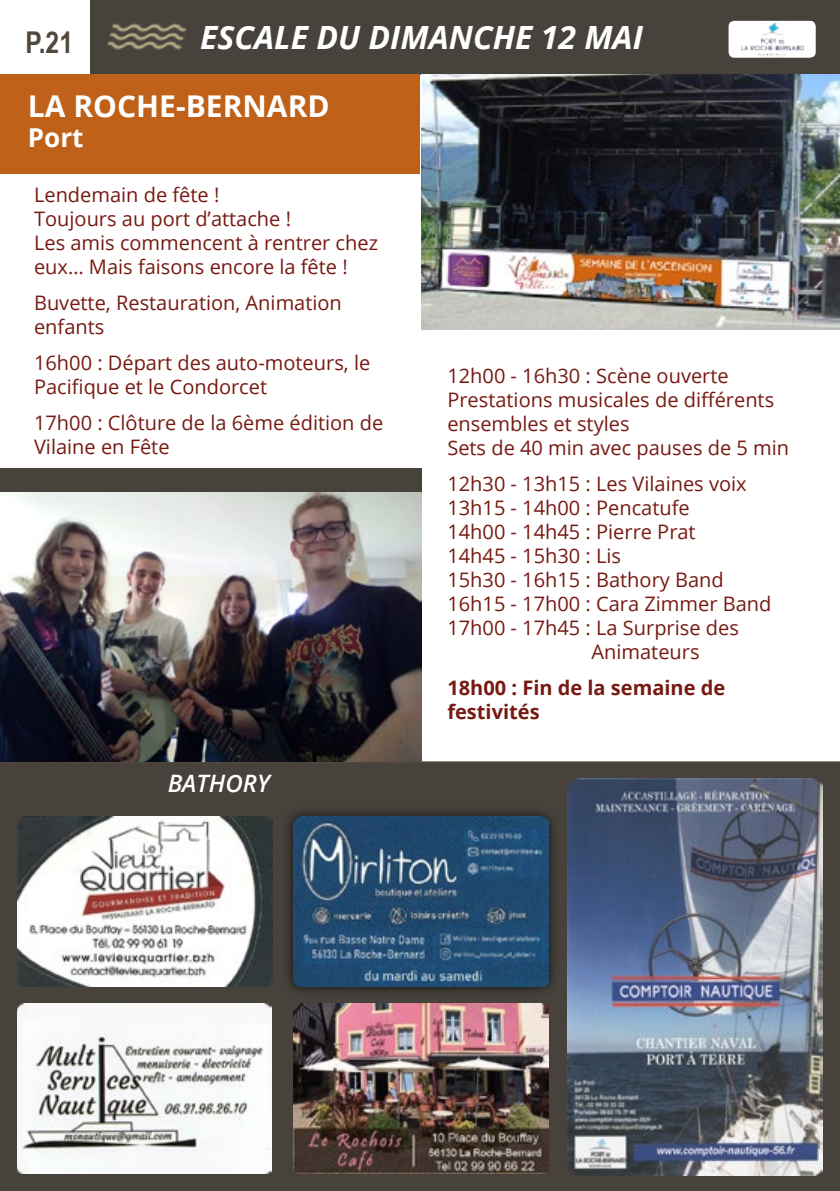
<style>
.page{position:relative;width:840px;height:1191px;background:#fff}
.page>*{position:absolute;margin:0;border:0;box-sizing:border-box;transform-origin:0 0}
.t1{font:italic 700 32px "Open Sans";color:#fff}
.t2{font:700 30px "Open Sans";color:#fff}
.t3{font:700 30px "Arial Narrow";color:#50473d}
.t4{font:700 26px "Open Sans";color:#fff}
.t5{font:italic 600 24px "Open Sans";color:#fff}
.t6{font:20px/24px "Open Sans";color:#761a12}
.t7{font:700 20px/24px "Open Sans";color:#761a12}
</style>
<div class="page">
<div style="left:0;top:761px;width:839px;height:430px;background:#47423c"></div>
<div style="left:90px;top:0;width:749px;height:74px;background:#47423c"></div>
<img style="left:107px;top:23px;width:80px;height:27px">
<div style="left:0;top:75px;width:419px;height:99px;background:#bf6118"></div>
<img style="left:293px;top:1003px;width:255px;height:171px">
<img style="left:17px;top:1003px;width:254px;height:170px">
<img style="left:421px;top:74px;width:418px;height:255px">
<img style="left:17px;top:816px;width:255px;height:170px">
<div style="left:282px;top:806px;width:277px;height:192px;background:#000;opacity:.75"></div>
<img style="left:293px;top:816px;width:255px;height:170px">
<img style="left:567px;top:778px;width:255px;height:397px">
<img style="left:728px;top:21px;width:87px;height:37px">
<img style="left:0;top:491px;width:421px;height:270px">
<div style="left:0;top:468px;width:421px;height:23px;background:#47423c"></div>
<h2 class="t3" style="left:26px;top:20px;width:49px">P.21</h2>
<h1 class="t1" style="left:200px;top:15px;width:444px">ESCALE DU DIMANCHE 12 MAI</h1>
<h2 class="t2" style="left:28px;top:85px;width:303px">LA ROCHE-BERNARD</h2>
<h3 class="t4" style="left:28px;top:119px;width:57px">Port</h3>
<p class="t6" style="left:34px;top:182px;width:345px">Lendemain de fête !<br>Toujours au port d’attache !<br>Les amis commencent à rentrer chez eux… Mais faisons encore la fête !</p>
<p class="t6" style="left:34px;top:290px;width:309px">Buvette, Restauration, Animation enfants</p>
<p class="t6" style="left:34px;top:350px;width:337px">16h00 : Départ des auto-moteurs, le<br>Pacifique et le Condorcet</p>
<p class="t6" style="left:34px;top:410px;width:350px">17h00 : Clôture de la 6ème édition de<br>Vilaine en Fête</p>
<p class="t5" style="left:168px;top:767px;width:103px">BATHORY</p>
<p class="t6" style="left:447px;top:363px;width:343px">12h00 - 16h30 : Scène ouverte<br>Prestations musicales de différents ensembles et styles<br>Sets de 40 min avec pauses de 5 min</p>
<p class="t6" style="left:447px;top:471px;width:301px">12h30 - 13h15 : Les Vilaines voix</p>
<p class="t6" style="left:447px;top:495px;width:244px">13h15 - 14h00 : Pencatufe</p>
<p class="t6" style="left:447px;top:519px;width:250px">14h00 - 14h45 : Pierre Prat</p>
<p class="t6" style="left:447px;top:543px;width:175px">14h45 - 15h30 : Lis</p>
<p class="t6" style="left:447px;top:567px;width:278px">15h30 - 16h15 : Bathory Band</p>
<p class="t6" style="left:447px;top:591px;width:325px">16h15 - 17h00 : Cara Zimmer Band</p>
<p class="t6" style="left:447px;top:615px;width:293px">17h00 - 17h45 : La Surprise des</p>
<p class="t6" style="left:591px;top:639px;width:109px">Animateurs</p>
<p class="t7" style="left:447px;top:675px;width:279px">18h00 : Fin de la semaine de festivités</p>
</div>
